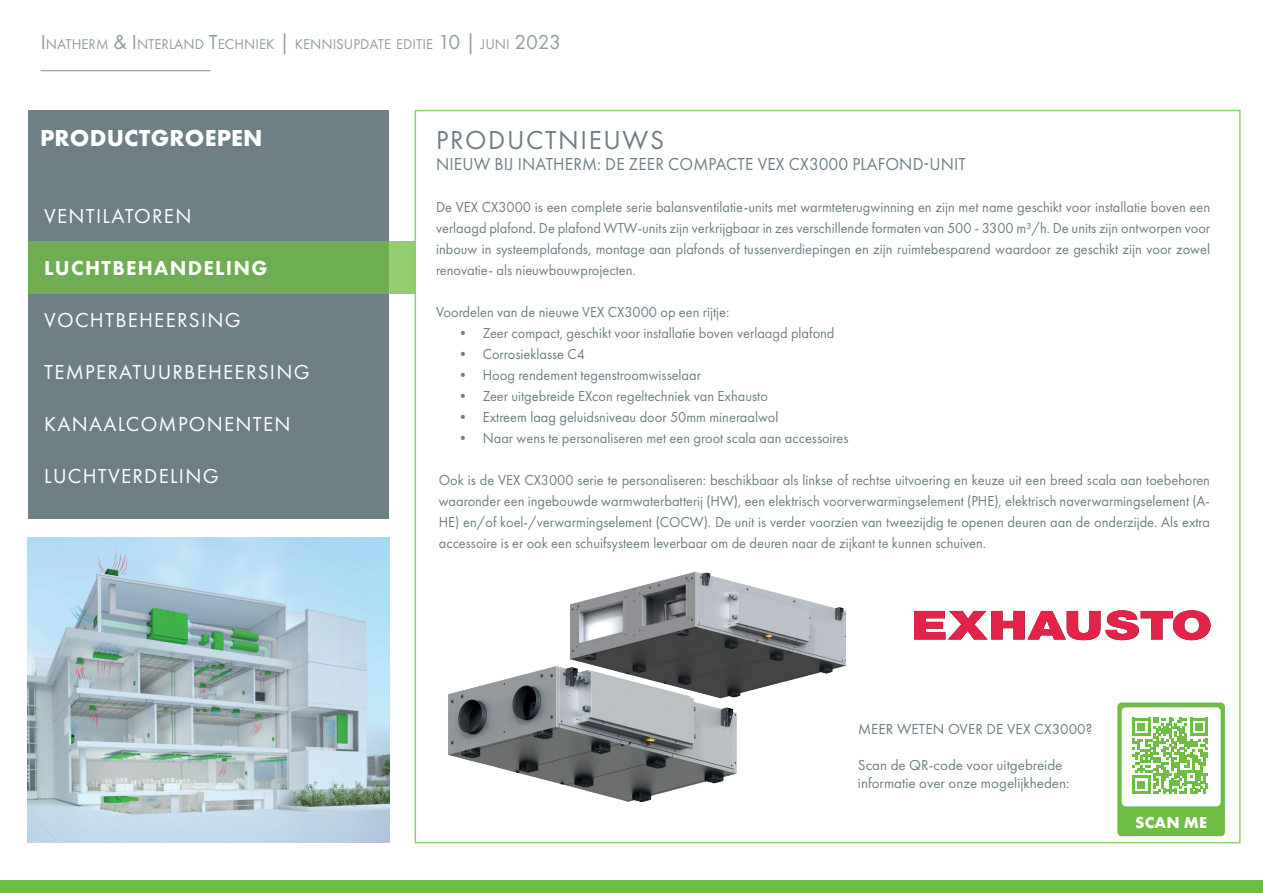
<style>
.page{position:relative;width:1263px;height:893px;background:#fff}
.page>*{position:absolute;margin:0;border:0;box-sizing:border-box;transform-origin:0 0}
.t1{font:27px "Futura PT";letter-spacing:.06em;color:#6e8086}
.t2{font:700 24px "Futura PT";letter-spacing:.01em;color:#fff}
.t3{font:21px "Futura PT";letter-spacing:.06em;color:#fff}
.t4{font:800 21px "Futura PT";letter-spacing:.06em;color:#fff}
.t5{font:18px "Futura PT";letter-spacing:.01em;color:#6e8086;scale:.96 1}
.t6{font:700 16.5px "Futura PT";letter-spacing:.01em;color:#fff}
.t7{font:15px/21px "Futura PT";color:#6e8086;text-align:justify;scale:.96 1}
.t8{font:15px/18px "Futura PT";color:#6e8086}
.t9{font:14.7px "Futura PT";color:#929ea2}
.s1{font-size:21px}
</style>
<div class="page">
<div style="left:28px;top:111px;width:361px;height:408px;background:#6e8086"></div>
<hr style="left:41px;top:70px;width:170px;height:1px;background:#929ea2">
<div style="left:0;top:880px;width:1263px;height:13px;background:#70bd43"></div>
<img style="left:28px;top:537px;width:361px;height:306px">
<div style="left:28px;top:241px;width:387px;height:53px;background:#6fad53"></div>
<div style="left:1117px;top:702px;width:108px;height:134px;background:#70bd43;border-radius:4px"></div>
<div style="left:1122px;top:707px;width:99px;height:99px;background:#fff;border-radius:4px"></div>
<svg style="left:1132px;top:718px;width:76px;height:76px"></svg>
<img style="left:448px;top:571px;width:398px;height:232px">
<svg style="left:914px;top:610px;width:296px;height:30px"></svg>
<p class="t9" style="left:41px;top:36px;width:522px"><span class="s1">I</span>NATHERM <span class="s1">&amp; I</span>NTERLAND <span class="s1">T</span>ECHNIEK <span class="s1">|</span> KENNISUPDATE EDITIE <span class="s1">10 |</span> JUNI <span class="s1">2023</span></p>
<h2 class="t2" style="left:40px;top:122px;width:224px">PRODUCTGROEPEN</h2>
<h3 class="t3" style="left:44px;top:204px;width:149px">VENTILATOREN</h3>
<h3 class="t4" style="left:44px;top:255px;width:225px">LUCHTBEHANDELING</h3>
<h3 class="t3" style="left:44px;top:308px;width:198px">VOCHTBEHEERSING</h3>
<h3 class="t3" style="left:44px;top:360px;width:267px">TEMPERATUURBEHEERSING</h3>
<h3 class="t3" style="left:44px;top:412px;width:248px">KANAALCOMPONENTEN</h3>
<h3 class="t3" style="left:44px;top:464px;width:176px">LUCHTVERDELING</h3>
<h1 class="t1" style="left:436px;top:124px;width:229px">PRODUCTNIEUWS</h1>
<p class="t5" style="left:436px;top:153px;width:553px">NIEUW BIJ INATHERM: DE ZEER COMPACTE VEX CX3000 PLAFOND-UNIT</p>
<p class="t7" style="left:436px;top:196px;width:808px">De VEX CX3000 is een complete serie balansventilatie-units met warmteterugwinning en zijn met name geschikt voor installatie boven een verlaagd plafond. De plafond WTW-units zijn verkrijgbaar in zes verschillende formaten van 500 - 3300 m³/h. De units zijn ontworpen voor inbouw in systeemplafonds, montage aan plafonds of tussenverdiepingen en zijn ruimtebesparend waardoor ze geschikt zijn voor zowel renovatie- als nieuwbouwprojecten.</p>
<p class="t7" style="left:436px;top:301px;width:307px">Voordelen van de nieuwe VEX CX3000 op een rijtje:</p>
<p class="t7" style="left:456px;top:322px;width:396px">• Zeer compact, geschikt voor installatie boven verlaagd plafond</p>
<p class="t7" style="left:456px;top:343px;width:136px">• Corrosieklasse C4</p>
<p class="t7" style="left:456px;top:364px;width:257px">• Hoog rendement tegenstroomwisselaar</p>
<p class="t7" style="left:456px;top:385px;width:327px">• Zeer uitgebreide EXcon regeltechniek van Exhausto</p>
<p class="t7" style="left:456px;top:406px;width:338px">• Extreem laag geluidsniveau door 50mm mineraalwol</p>
<p class="t7" style="left:456px;top:427px;width:411px">• Naar wens te personaliseren met een groot scala aan accessoires</p>
<p class="t7" style="left:439px;top:469px;width:805px">Ook is de VEX CX3000 serie te personaliseren: beschikbaar als linkse of rechtse uitvoering en keuze uit een breed scala aan toebehoren waaronder een ingebouwde warmwaterbatterij (HW), een elektrisch voorverwarmingselement (PHE), elektrisch naverwarmingselement (A-HE) en/of koel-/verwarmingselement (COCW). De unit is verder voorzien van tweezijdig te openen deuren aan de onderzijde. Als extra accessoire is er ook een schuifsysteem leverbaar om de deuren naar de zijkant te kunnen schuiven.</p>
<p class="t8" style="left:858px;top:720px;width:236px">MEER WETEN OVER DE VEX CX3000?</p>
<p class="t8" style="left:858px;top:756px;width:213px">Scan de QR-code voor uitgebreide informatie over onze mogelijkheden:</p>
<p class="t6" style="left:1135px;top:811px;width:73px">SCAN ME</p>
</div>
